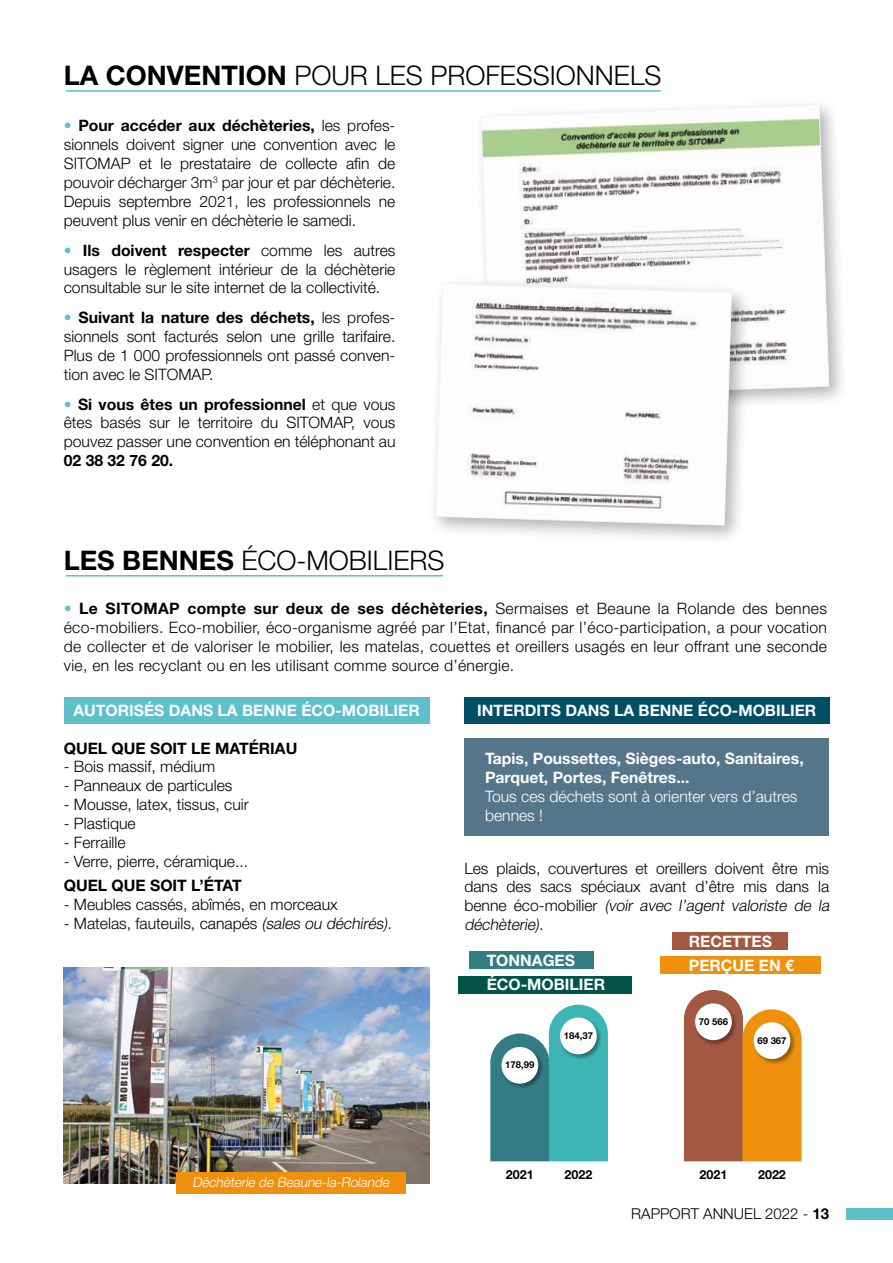
<style>
.page{position:relative;width:893px;height:1263px;background:#fff}
.page>*{position:absolute;margin:0;border:0;box-sizing:border-box;transform-origin:0 0}
.t1{font:300 27px "Helvetica Neue LT";color:#000}
.t2{font:300 15.75px/18.9px "Helvetica Neue LT";color:#000;text-align:justify}
.t3{font:700 15.75px/24px "Helvetica Neue LT";color:#fff}
.t4{font:700 15.75px "Helvetica Neue LT";color:#000}
.t5{font:300 15.75px/18.9px "Helvetica Neue LT";color:#fff}
.t6{font:300 15px "Helvetica Neue LT";color:#000}
.t7{font:italic 300 13.5px "Helvetica Neue LT";color:#fff}
.t8{font:700 12.45px "Helvetica Neue LT";color:#000}
.t9{font:700 9.6px "Helvetica Neue LT";color:#000}
.s1{font-weight:700}
.s2{color:#5dc0cb}
.s3{font-style:italic}
</style>
<div class="page">
<div style="left:846px;top:1208px;width:47px;height:11px;background:#5dc0cb"></div>
<hr style="left:66px;top:90px;width:595px;height:2px;background:#5dc0cb">
<div style="left:473px;top:97px;width:376px;height:321px;background:#000;opacity:.3"></div>
<svg style="left:480px;top:105px;width:349px;height:294px"></svg>
<img style="left:64px;top:967px;width:365px;height:216px">
<hr style="left:66px;top:575px;width:377px;height:1px;background:#5dc0cb">
<div style="left:428px;top:276px;width:324px;height:269px;background:#000;opacity:.3"></div>
<svg style="left:435px;top:283px;width:297px;height:243px"></svg>
<div style="left:64px;top:697px;width:365px;height:27px;background:#5dc0cb"></div>
<div style="left:176px;top:1172px;width:230px;height:21px;background:#ef910c"></div>
<div style="left:464px;top:697px;width:366px;height:27px;background:#004f66"></div>
<div style="left:464px;top:738px;width:365px;height:97px;background:#55768a"></div>
<svg style="left:490px;top:1005px;width:118px;height:156px"></svg>
<div style="left:500px;top:1046px;width:44px;height:43px;background:#000;opacity:.4"></div>
<div style="left:501px;top:1047px;width:37px;height:37px;background:#fff;border-radius:50%"></div>
<div style="left:559px;top:1016px;width:43px;height:44px;background:#000;opacity:.4"></div>
<div style="left:560px;top:1017px;width:37px;height:37px;background:#fff;border-radius:50%"></div>
<svg style="left:684px;top:990px;width:117px;height:171px"></svg>
<div style="left:752px;top:1021px;width:44px;height:44px;background:#000;opacity:.4"></div>
<div style="left:754px;top:1022px;width:36px;height:37px;background:#fff;border-radius:50%"></div>
<div style="left:458px;top:976px;width:174px;height:17px;background:#005449"></div>
<div style="left:470px;top:952px;width:124px;height:17px;background:#327c84"></div>
<div style="left:660px;top:956px;width:160px;height:17px;background:#ef910c"></div>
<div style="left:672px;top:932px;width:115px;height:17px;background:#a35841"></div>
<h1 class="t1" style="left:64px;top:60px;width:599px"><span class="s1">LA CONVENTION</span> POUR LES PROFESSIONNELS</h1>
<p class="t2" style="left:64px;top:116px;width:333px"><span class="s2">•</span> <span class="s1">Pour accéder aux déchèteries,</span> les profes&shy;sionnels doivent signer une convention avec le SITOMAP et le prestataire de collecte afin de pouvoir décharger 3m<sup>3</sup> par jour et par déchèterie.<br>Depuis septembre 2021, les professionnels ne peuvent plus venir en déchèterie le samedi.</p>
<p class="t2" style="left:64px;top:241px;width:333px"><span class="s2">•</span> <span class="s1">Ils doivent respecter</span> comme les autres usagers le règlement intérieur de la déchèterie consultable sur le site internet de la collectivité.</p>
<p class="t2" style="left:64px;top:308px;width:333px"><span class="s2">•</span> <span class="s1">Suivant la nature des déchets,</span> les profes&shy;sionnels sont facturés selon une grille tarifaire.<br>Plus de 1 000 professionnels ont passé conven&shy;tion avec le SITOMAP.</p>
<p class="t2" style="left:64px;top:395px;width:333px"><span class="s2">•</span> <span class="s1">Si vous êtes un professionnel</span> et que vous êtes basés sur le territoire du SITOMAP, vous pouvez passer une convention en téléphonant au</p>
<p class="t4" style="left:64px;top:455px;width:111px">02 38 32 76 20.</p>
<h1 class="t1" style="left:64px;top:545px;width:382px"><span class="s1">LES BENNES</span> ÉCO-MOBILIERS</h1>
<p class="t2" style="left:64px;top:599px;width:765px"><span class="s2">•</span> <span class="s1">Le SITOMAP compte sur deux de ses déchèteries,</span> Sermaises et Beaune la Rolande des bennes éco-mobiliers. Eco-mobilier, éco-organisme agréé par l’Etat, financé par l’éco-participation, a pour vocation de collecter et de valoriser le mobilier, les matelas, couettes et oreillers usagés en leur offrant une seconde vie, en les recyclant ou en les utilisant comme source d’énergie.</p>
<p class="t3" style="left:74px;top:700px;width:348px">AUTORISÉS DANS LA BENNE ÉCO-MOBILIER</p>
<p class="t4" style="left:64px;top:742px;width:235px">QUEL QUE SOIT LE MATÉRIAU</p>
<p class="t2" style="left:64px;top:757px;width:153px">- Bois massif, médium</p>
<p class="t2" style="left:64px;top:776px;width:170px">- Panneaux de particules</p>
<p class="t2" style="left:64px;top:795px;width:186px">- Mousse, latex, tissus, cuir</p>
<p class="t2" style="left:64px;top:814px;width:74px">- Plastique</p>
<p class="t2" style="left:64px;top:833px;width:63px">- Ferraille</p>
<p class="t2" style="left:64px;top:852px;width:186px">- Verre, pierre, céramique...</p>
<p class="t4" style="left:64px;top:879px;width:179px">QUEL QUE SOIT L’ÉTAT</p>
<p class="t2" style="left:64px;top:895px;width:275px">- Meubles cassés, abîmés, en morceaux</p>
<p class="t2" style="left:64px;top:914px;width:332px">- Matelas, fauteuils, canapés <span class="s3">(sales ou déchirés).</span></p>
<p class="t7" style="left:193px;top:1175px;width:200px">Déchèterie de Beaune-la-Rolande</p>
<p class="t3" style="left:477px;top:700px;width:340px">INTERDITS DANS LA BENNE ÉCO-MOBILIER</p>
<p class="t3" style="left:485px;top:751px;width:320px;line-height:18.9px">Tapis, Poussettes, Sièges-auto, Sanitaires,<br>Parquet, Portes, Fenêtres...</p>
<p class="t5" style="left:485px;top:787px;width:314px">Tous ces déchets sont à orienter vers d’autres bennes !</p>
<p class="t2" style="left:464px;top:858px;width:369px;text-align:left">Les plaids, couvertures et oreillers doivent être mis dans des sacs spéciaux avant d’être mis dans la b e n n e é c o - m o b i l i e r <span class="s3">(voir avec l’agent valoriste de la déchèterie) .</span></p>
<p class="t3" style="left:689px;top:930px;width:107px">RECETTES<br>PERÇUE EN €</p>
<p class="t3" style="left:487px;top:950px;width:120px">TONNAGES<br>ÉCO-MOBILIER</p>
<p class="t9" style="left:505px;top:1061px;width:31px">178,99</p>
<p class="t9" style="left:564px;top:1032px;width:31px">184,37</p>
<p class="t9" style="left:699px;top:1018px;width:31px">70 566</p>
<p class="t9" style="left:757px;top:1037px;width:31px">69 367</p>
<p class="t8" style="left:506px;top:1170px;width:29px">2021</p>
<p class="t8" style="left:564px;top:1170px;width:29px">2022</p>
<p class="t8" style="left:699px;top:1170px;width:29px">2021</p>
<p class="t8" style="left:758px;top:1170px;width:29px">2022</p>
<p class="t6" style="left:631px;top:1206px;width:199px">RAPPORT ANNUEL 2022 - <span class="s1">13</span></p>
</div>
